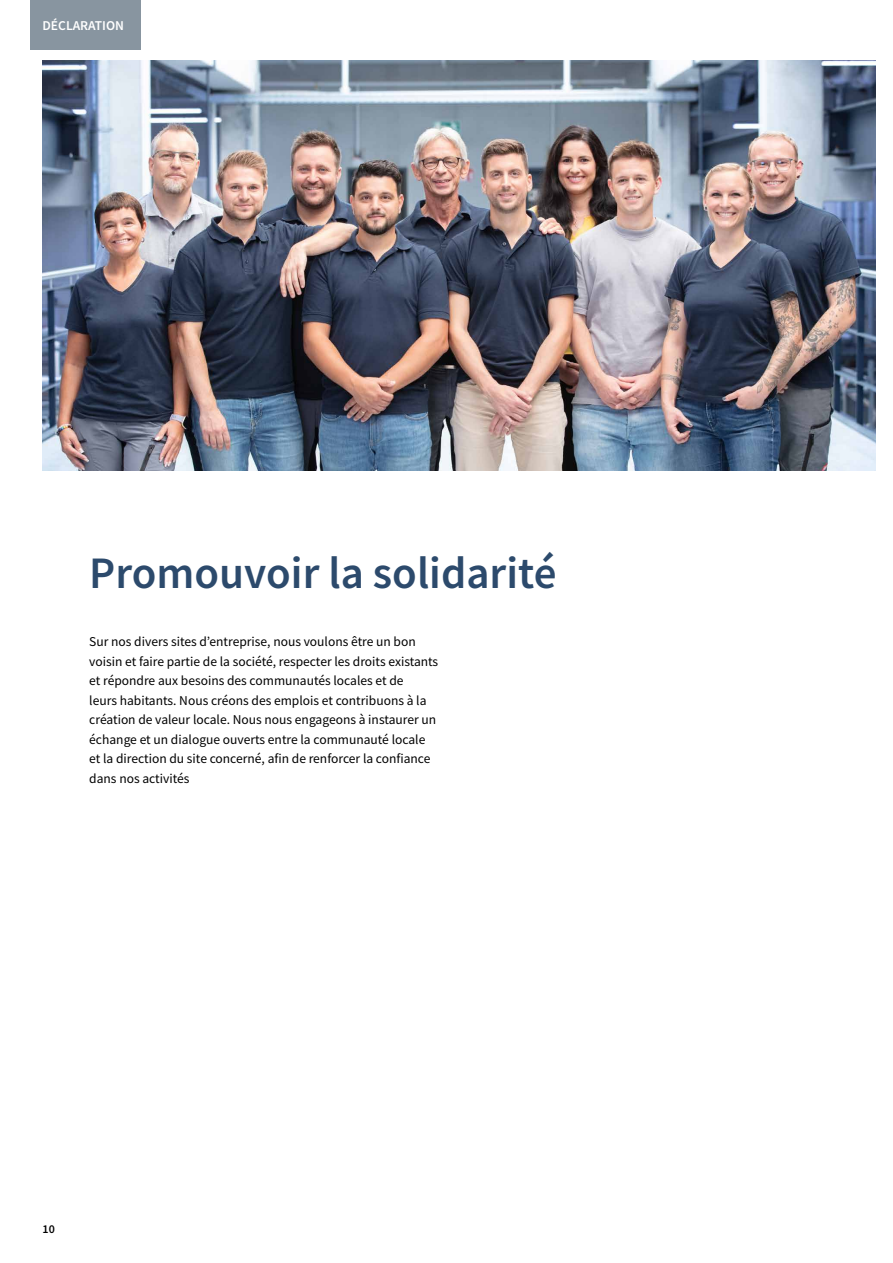
<style>
.page{position:relative;width:893px;height:1263px;background:#fff}
.page>*{position:absolute;margin:0;border:0;box-sizing:border-box;transform-origin:0 0}
.t1{font:600 45px "Source Sans Pro";color:#2c4a6c}
.t2{font:13.5px/19.5px "Source Sans Pro";color:#000}
.t3{font:600 13.5px "Source Sans Pro";color:#fff}
.t4{font:600 12px "Source Sans Pro";color:#000}
</style>
<div class="page">
<img style="left:43px;top:60px;width:833px;height:411px">
<div style="left:30px;top:0;width:110px;height:49px;background:#8895a0"></div>
<p class="t3" style="left:43px;top:16px;width:83px">DÉCLARATION</p>
<h1 class="t1" style="left:89px;top:543px;width:469px">Promouvoir la solidarité</h1>
<p class="t2" style="left:89px;top:632px;width:350px">Sur nos divers sites d’entreprise, nous voulons être un bon voisin et faire partie de la société, respecter les droits existants et répondre aux besoins des communautés locales et de<br>leurs habitants. Nous créons des emplois et contribuons à la création de valeur locale. Nous nous engageons à instaurer un échange et un dialogue ouverts entre la communauté locale et la direction du site concerné, afin de renforcer la confiance dans nos activités</p>
<p class="t4" style="left:43px;top:1221px;width:14px">10</p>
</div>
